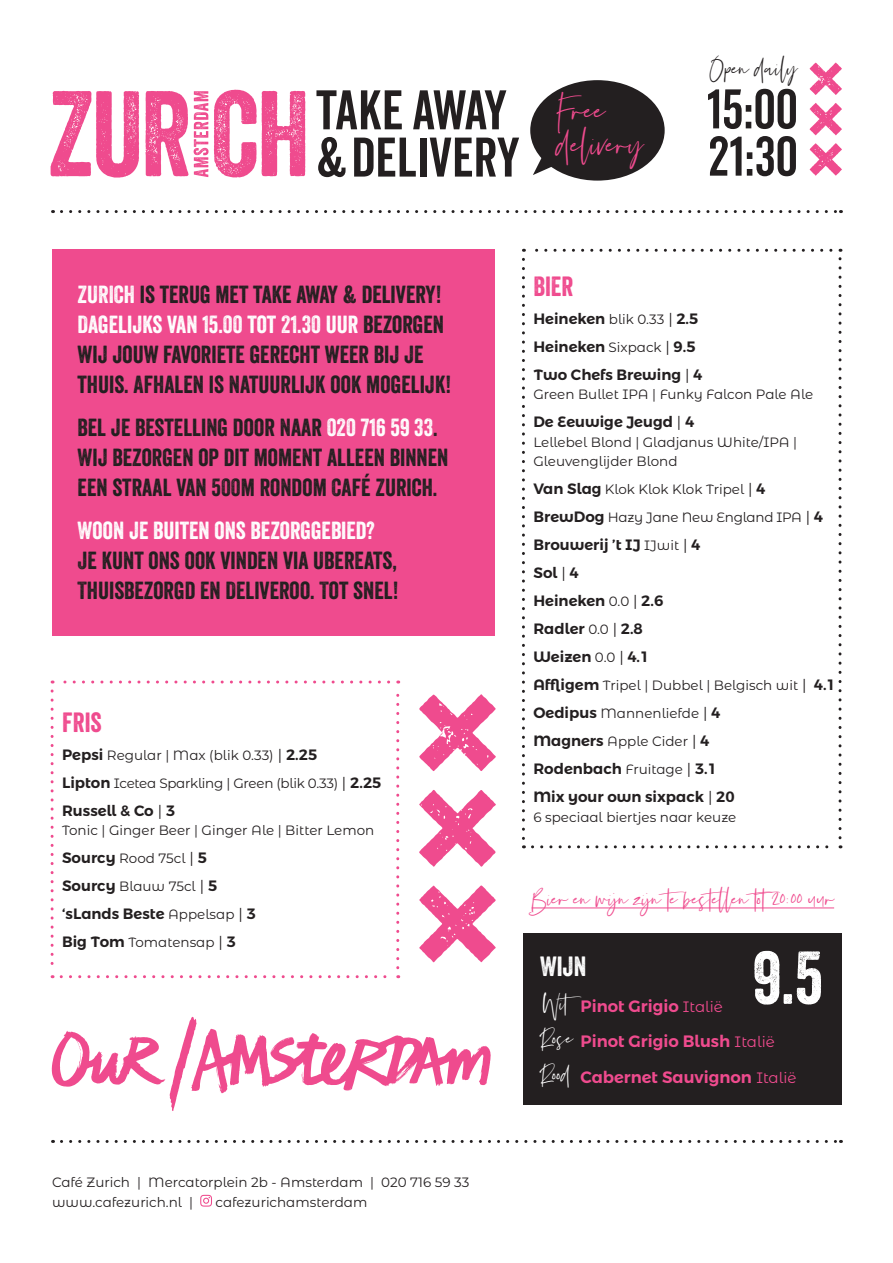
<style>
.page{position:relative;width:893px;height:1263px;background:#fff}
.page>*{position:absolute;margin:0;border:0;box-sizing:border-box;transform-origin:0 0}
.t1{font:72px "Veneer";color:#fff}
.t2{font:54px "Veneer Clean";color:#231f20}
.t3{font:54px "Veneer Clean";letter-spacing:-.035em;color:#231f20}
.t4{font:42px "Silver South Script";color:#ef4b8e}
.t5{font:30px "Silver South Script";color:#231f20}
.t6{font:28.5px "Silver South Script";color:#ef4b8e}
.t7{font:27px "Veneer";color:#ef4b8e}
.t8{font:27px "Veneer";color:#fff}
.t9{font:24px/30px "Veneer";color:#231f20}
.t10{font:600 16.5px "Montserrat Alternates";color:#ef4b8e}
.t11{font:600 15px "Montserrat Alternates";color:#231f20}
.t12{font:13.5px/19.5px "Montserrat Alternates";color:#231f20}
.t13{font:13.5px "Montserrat Alternates";letter-spacing:-.02em;color:#231f20}
.s1{color:#fff}
.s2{font-weight:600;font-size:15px}
.s3{font-size:15px}
.s4{font-weight:400}
.s5{font-weight:400;font-size:13.5px}
.s6{font-family:"Silver South Script";font-weight:400;font-size:27px;color:#fff}
.s7{font-weight:400;font-size:15px}
</style>
<div class="page">
<div style="left:523px;top:933px;width:319px;height:172px;background:#231f20"></div>
<div style="left:52px;top:249px;width:442px;height:387px;background:#ef4b8e"></div>
<svg style="left:522px;top:259px;width:3px;height:589px"></svg>
<svg style="left:532px;top:845px;width:309px;height:3px"></svg>
<svg style="left:838px;top:249px;width:3px;height:589px"></svg>
<svg style="left:523px;top:249px;width:308px;height:3px"></svg>
<svg style="left:51px;top:691px;width:3px;height:287px"></svg>
<svg style="left:61px;top:975px;width:338px;height:3px"></svg>
<svg style="left:396px;top:680px;width:3px;height:288px"></svg>
<svg style="left:52px;top:680px;width:337px;height:3px"></svg>
<svg style="left:52px;top:1017px;width:439px;height:94px"></svg>
<hr style="left:532px;top:908px;width:302px;height:1px;background:#ef4b8e">
<svg style="left:200px;top:1195px;width:12px;height:11px"></svg>
<svg style="left:810px;top:63px;width:32px;height:32px"></svg>
<svg style="left:809px;top:103px;width:33px;height:32px"></svg>
<svg style="left:810px;top:143px;width:32px;height:33px"></svg>
<svg style="left:51px;top:91px;width:88px;height:87px"></svg>
<svg style="left:146px;top:90px;width:159px;height:88px"></svg>
<svg style="left:61px;top:210px;width:780px;height:3px"></svg>
<svg style="left:61px;top:1140px;width:780px;height:3px"></svg>
<svg style="left:419px;top:694px;width:77px;height:77px"></svg>
<svg style="left:419px;top:790px;width:77px;height:77px"></svg>
<svg style="left:419px;top:885px;width:77px;height:77px"></svg>
<div style="left:530px;top:80px;width:135px;height:101px;background:#231f20;border-radius:50%"></div>
<svg style="left:533px;top:145px;width:34px;height:30px"></svg>
<p class="t3" style="left:316px;top:77px;width:192px">TAKE AWAY</p>
<p class="t2" style="left:316px;top:125px;width:205px">&amp; DELIVERY</p>
<p class="t4" style="left:558px;top:86px;width:49px">Free</p>
<p class="t4" style="left:558px;top:119px;width:87px">delivery</p>
<p class="t5" style="left:709px;top:51px;width:91px">Open daily</p>
<p class="t2" style="left:707px;top:76px;width:92px">15:00</p>
<p class="t2" style="left:708px;top:124px;width:91px">21:30</p>
<p class="t9" style="left:78px;top:280px;width:375px"><span class="s1">ZURICH</span> IS TERUG MET TAKE AWAY &amp; DELIVERY!<br><span class="s1">DAGELIJKS VAN 15.00 TOT 21.30 UUR</span> BEZORGEN WIJ JOUW FAVORIETE GERECHT WEER BIJ JE THUIS. AFHALEN IS NATUURLIJK OOK MOGELIJK!</p>
<p class="t9" style="left:78px;top:412px;width:372px">BEL JE BESTELLING DOOR NAAR <span class="s1">020 716 59 33</span>.<br>WIJ BEZORGEN OP DIT MOMENT ALLEEN BINNEN<br>EEN STRAAL VAN 500M RONDOM CAFÉ ZURICH.</p>
<p class="t9" style="left:78px;top:515px;width:322px"><span class="s1">WOON JE BUITEN ONS BEZORGGEBIED?<br></span>JE KUNT ONS OOK VINDEN VIA UBEREATS,<br>THUISBEZORGD EN DELIVEROO. TOT SNEL!</p>
<p class="t7" style="left:62px;top:705px;width:41px">FRIS</p>
<p class="t12" style="left:62px;top:744px;width:257px"><span class="s2">Pepsi</span> Regular | Max (blik 0.33) <span class="s3">|</span> <span class="s2">2.25</span></p>
<p class="t13" style="left:62px;top:773px;width:321px"><span class="s2">Lipton</span> Icetea Sparkling | Green (blik 0.33) <span class="s3">|</span> <span class="s2">2.25</span></p>
<p class="t11" style="left:62px;top:801px;width:115px">Russell &amp; Co <span class="s4">|</span> 3</p>
<p class="t12" style="left:62px;top:820px;width:314px">Tonic | Ginger Beer | Ginger Ale | Bitter Lemon</p>
<p class="t12" style="left:62px;top:848px;width:147px"><span class="s2">Sourcy</span> Rood 75cl <span class="s3">|</span> <span class="s2">5</span></p>
<p class="t12" style="left:62px;top:876px;width:157px"><span class="s2">Sourcy</span> Blauw 75cl <span class="s3">|</span> <span class="s2">5</span></p>
<p class="t11" style="left:62px;top:904px;width:195px">‘sLands Beste <span class="s5">Appelsap</span> <span class="s4">|</span> 3</p>
<p class="t12" style="left:62px;top:932px;width:176px"><span class="s2">Big Tom</span> Tomatensap <span class="s3">|</span> <span class="s2">3</span></p>
<p class="t12" style="left:52px;top:1172px;width:419px">Café Zurich | Mercatorplein 2b - Amsterdam | 020 716 59 33</p>
<p class="t12" style="left:52px;top:1191px;width:143px">www.cafezurich.nl |</p>
<p class="t12" style="left:216px;top:1191px;width:153px">cafezurichamsterdam</p>
<p class="t7" style="left:533px;top:269px;width:41px">BIER</p>
<p class="t11" style="left:533px;top:309px;width:166px">Heineken <span class="s5">blik 0.33</span> <span class="s4">|</span> 2.5</p>
<p class="t11" style="left:533px;top:337px;width:164px">Heineken <span class="s5">Sixpack</span> <span class="s4">|</span> 9.5</p>
<p class="t11" style="left:533px;top:365px;width:170px">Two Chefs Brewing <span class="s4">|</span> 4</p>
<p class="t12" style="left:533px;top:384px;width:281px">Green Bullet IPA | Funky Falcon Pale Ale</p>
<p class="t11" style="left:533px;top:412px;width:162px">De Eeuwige Jeugd <span class="s4">|</span> 4</p>
<p class="t12" style="left:533px;top:431px;width:265px">Lellebel Blond | Gladjanus White/IPA |<br>Gleuvenglijder Blond</p>
<p class="t12" style="left:533px;top:479px;width:233px"><span class="s2">Van Slag</span> Klok Klok Klok Tripel <span class="s3">|</span> <span class="s2">4</span></p>
<p class="t13" style="left:533px;top:508px;width:291px"><span class="s2">BrewDog</span> Hazy Jane New England IPA <span class="s3">|</span> <span class="s2">4</span></p>
<p class="t11" style="left:533px;top:535px;width:169px">Brouwerij ’t IJ <span class="s5">IJwit</span> <span class="s4">|</span> 4</p>
<p class="t11" style="left:533px;top:563px;width:47px">Sol <span class="s4">|</span> 4</p>
<p class="t11" style="left:533px;top:591px;width:131px">Heineken <span class="s5">0.0</span> <span class="s4">|</span> 2.6</p>
<p class="t11" style="left:533px;top:619px;width:111px">Radler <span class="s5">0.0</span> <span class="s4">|</span> 2.8</p>
<p class="t11" style="left:533px;top:647px;width:117px">Weizen <span class="s5">0.0</span> <span class="s4">|</span> 4.1</p>
<p class="t12" style="left:533px;top:675px;width:304px"><span class="s2">Affligem</span> Tripel | Dubbel | Belgisch wit <span class="s3">|</span> <span class="s2">4.1</span></p>
<p class="t12" style="left:533px;top:703px;width:189px"><span class="s2">Oedipus</span> Mannenliefde <span class="s3">|</span> <span class="s2">4</span></p>
<p class="t12" style="left:533px;top:731px;width:177px"><span class="s2">Magners</span> Apple Cider <span class="s3">|</span> <span class="s2">4</span></p>
<p class="t11" style="left:533px;top:759px;width:185px">Rodenbach <span class="s5">Fruitage</span> <span class="s4">|</span> 3.1</p>
<p class="t11" style="left:533px;top:787px;width:203px">Mix your own sixpack <span class="s4">|</span> 20</p>
<p class="t12" style="left:533px;top:807px;width:204px">6 speciaal biertjes naar keuze</p>
<p class="t6" style="left:532px;top:882px;width:304px">Bier en wijn zijn te bestellen tot20:00 uur</p>
<p class="t1" style="left:753px;top:934px;width:72px">9.5</p>
<p class="t8" style="left:540px;top:950px;width:48px">WIJN</p>
<p class="t10" style="left:540px;top:996px;width:184px"><span class="s6">Wit</span>Pinot Grigio <span class="s7">Italië</span></p>
<p class="t10" style="left:540px;top:1031px;width:236px"><span class="s6">Rose</span> Pinot Grigio Blush <span class="s7">Italië</span></p>
<p class="t10" style="left:540px;top:1067px;width:258px"><span class="s6">Rood</span> Cabernet Sauvignon <span class="s7">Italië</span></p>
</div>
